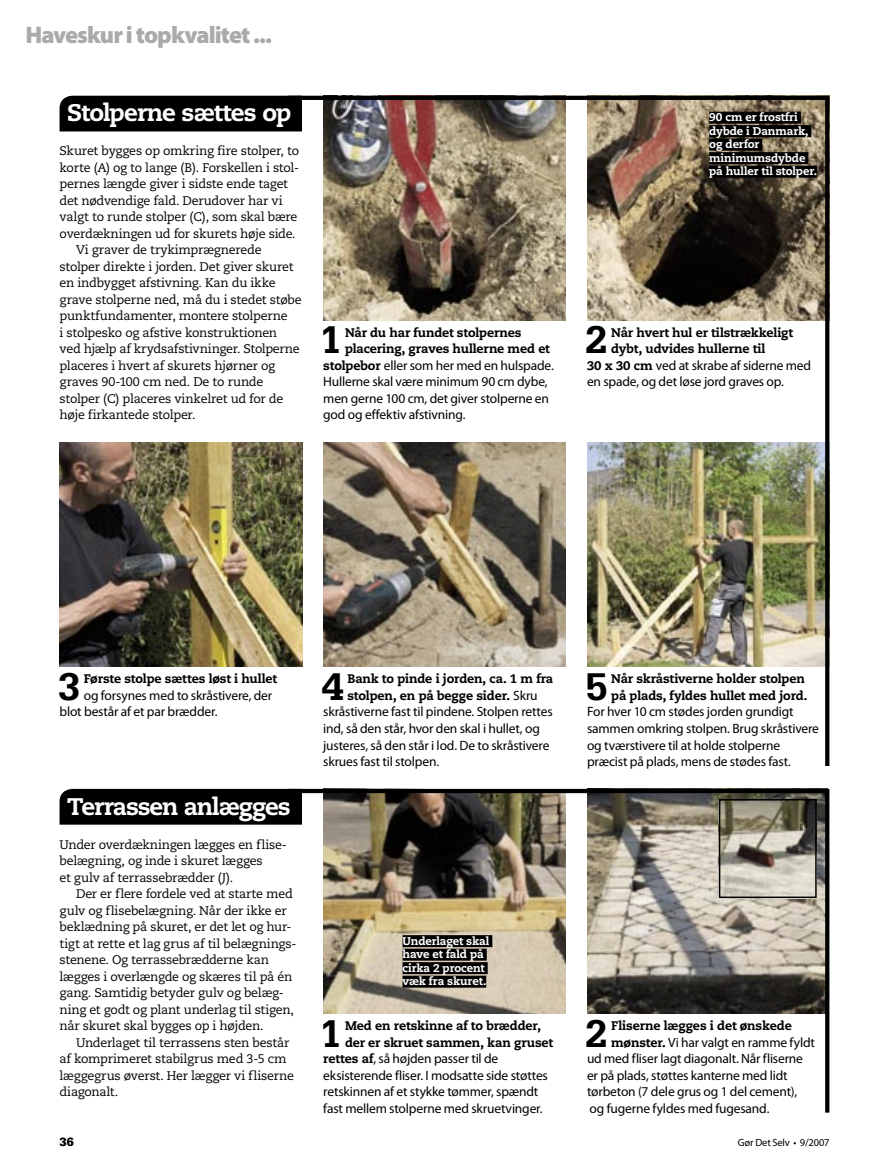
<style>
.page{position:relative;width:872px;height:1174px;background:#fff}
.page>*{position:absolute;margin:0;border:0;box-sizing:border-box;transform-origin:0 0}
.C_TRIN_BILLEDTEKST{font:700 40.8px "Serifa Std";color:#000}
.C_TRIN_Rubrik{font:800 24px "Caecilia LT Std";letter-spacing:-.045em;color:#fff}
.X_Omløbsrubrik{font:900 24px "Myriad Pro";letter-spacing:-.04em;color:#aaa}
.C_TRIN_BILLEDTEKST-2{font:13.5px/16.5px "Myriad Pro";letter-spacing:-.015em;color:#000}
.X_SIDETAL{font:900 12.75px "Serifa Std";color:#000}
.A_BRØD_med_indryk{font:12.45px/16.5px "Caecilia LT Std";letter-spacing:-.02em;color:#000}
.C_TRIN_BILLEDTEKST-3{font:800 12.45px/16.5px "Caecilia LT Std";letter-spacing:-.015em;color:#000}
.A_BRØD_uden_indryk{font:12.45px/16.5px "Caecilia LT Std";letter-spacing:-.02em;color:#000}
.C_TEKST_I_BILLEDE_NEG{font:800 11.25px/13.5px "Caecilia LT Std";letter-spacing:-.01em;color:#fff}
.X_BYLINE{font:10.5px "Myriad Pro";letter-spacing:-.015em;color:#000}
.s1{font-family:"Caecilia LT Std";font-weight:800;font-size:12.45px}
.s2{font-family:"Myriad Pro";font-weight:400;font-size:13.5px}
</style>
<div class="page">
<img style="left:60px;top:442px;width:223px;height:225px">
<div style="left:60px;top:96px;width:223px;height:35px;background:#000"></div>
<img style="left:283px;top:95px;width:547px;height:671px">
<div style="left:60px;top:789px;width:223px;height:35px;background:#000"></div>
<svg style="left:283px;top:788px;width:547px;height:325px"></svg>
<img style="left:722px;top:802px;width:91px;height:93px">
<div style="left:719px;top:799px;width:97px;height:99px;border:2px solid #000"></div>
<div style="left:709px;top:112px;width:92px;height:12px;background:#000"></div>
<div style="left:709px;top:125px;width:102px;height:12px;background:#000"></div>
<div style="left:709px;top:139px;width:53px;height:12px;background:#000"></div>
<div style="left:709px;top:152px;width:99px;height:12px;background:#000"></div>
<div style="left:709px;top:166px;width:108px;height:12px;background:#000"></div>
<div style="left:402px;top:935px;width:90px;height:12px;background:#000"></div>
<div style="left:402px;top:948px;width:85px;height:12px;background:#000"></div>
<div style="left:402px;top:962px;width:85px;height:12px;background:#000"></div>
<div style="left:402px;top:975px;width:84px;height:12px;background:#000"></div>
<p class="X_Omløbsrubrik" style="left:26px;top:22px;width:248px">Haveskur i topkvalitet ...</p>
<p class="C_TRIN_Rubrik" style="left:67px;top:98px;width:226px">Stolperne sættes op</p>
<p class="A_BRØD_uden_indryk" style="left:60px;top:143px;width:241px">Skuret bygges op omkring fire stolper, to korte (A) og to lange (B). Forskellen i stol&shy;pernes længde giver i sidste ende taget det nødvendige fald. Derudover har vi valgt to runde stolper (C), som skal bære overdækningen ud for skurets høje side.</p>
<p class="A_BRØD_med_indryk" style="left:60px;top:242px;width:244px;text-indent:16px">Vi graver de trykimprægnerede stolper direkte i jorden. Det giver skuret en indbygget afstivning. Kan du ikke grave stolperne ned, må du i stedet støbe punktfundamenter, montere stolperne<br>i stolpesko og afstive konstruktionen ved hjælp af krydsafstivninger. Stolperne placeres i hvert af skurets hjørner og graves 90-100 cm ned. De to runde stolper (C) placeres vinkelret ud for de høje firkantede stolper.</p>
<p class="C_TRIN_BILLEDTEKST" style="left:319px;top:316px;width:24px">1</p>
<p class="C_TRIN_BILLEDTEKST-3" style="left:345px;top:324px;width:206px">Når du har fundet stolpernes placering, graves hullerne med et</p>
<p class="C_TRIN_BILLEDTEKST-2" style="left:323px;top:357px;width:232px"><span class="s1">stolpebor</span> eller som her med en hulspade.<br>Hullerne skal være minimum 90 cm dybe, men gerne 100 cm, det giver stolperne en god og effektiv afstivning.</p>
<p class="C_TEKST_I_BILLEDE_NEG" style="left:709px;top:111px;width:109px">90 cm er frostfri dybde i Danmark, og derfor minimumsdybde på huller til stolper.</p>
<p class="C_TRIN_BILLEDTEKST" style="left:585px;top:316px;width:24px">2</p>
<p class="C_TRIN_BILLEDTEKST-3" style="left:611px;top:324px;width:183px">Når hvert hul er tilstrækkeligt dybt, udvides hullerne til</p>
<p class="C_TRIN_BILLEDTEKST-2" style="left:587px;top:357px;width:226px"><span class="s1">30 x 30 cm</span> ved at skrabe af siderne med en spade, og det løse jord graves op.</p>
<p class="C_TRIN_BILLEDTEKST" style="left:58px;top:662px;width:24px">3</p>
<p class="C_TRIN_BILLEDTEKST-3" style="left:84px;top:671px;width:195px">Første stolpe sættes løst i hullet</p>
<p class="C_TRIN_BILLEDTEKST-2" style="left:60px;top:687px;width:214px;text-indent:24px">og forsynes med to skråstivere, der blot består af et par brædder.</p>
<p class="C_TRIN_Rubrik" style="left:67px;top:791px;width:225px">Terrassen anlægges</p>
<p class="A_BRØD_uden_indryk" style="left:60px;top:836px;width:229px">Under overdækningen lægges en flise&shy;belægning, og inde i skuret lægges<br>et gulv af terrassebrædder (J).</p>
<p class="A_BRØD_med_indryk" style="left:60px;top:885px;width:238px;text-indent:16px">Der er flere fordele ved at starte med gulv og flisebelægning. Når der ikke er beklædning på skuret, er det let og hur&shy;tigt at rette et lag grus af til belægnings&shy;stenene. Og terrassebrædderne kan lægges i overlængde og skæres til på én gang. Samtidig betyder gulv og belæg&shy;ning et godt og plant underlag til stigen, når skuret skal bygges op i højden.</p>
<p class="A_BRØD_med_indryk" style="left:60px;top:1034px;width:236px;text-indent:16px">Underlaget til terrassens sten består af komprimeret stabilgrus med 3-5 cm læggegrus øverst. Her lægger vi fliserne diagonalt.</p>
<p class="C_TRIN_BILLEDTEKST" style="left:321px;top:662px;width:24px">4</p>
<p class="C_TRIN_BILLEDTEKST-3" style="left:347px;top:671px;width:207px">Bank to pinde i jorden, ca. 1 m fra stolpen, en på begge sider. <span class="s2">Skru</span></p>
<p class="C_TRIN_BILLEDTEKST-2" style="left:323px;top:704px;width:231px">skråstiverne fast til pindene. Stolpen rettes ind, så den står, hvor den skal i hullet, og justeres, så den står i lod. De to skråstivere skrues fast til stolpen.</p>
<p class="C_TEKST_I_BILLEDE_NEG" style="left:402px;top:934px;width:88px">Underlaget skal have et fald på cirka 2 procent væk fra skuret.</p>
<p class="C_TRIN_BILLEDTEKST" style="left:319px;top:1009px;width:24px">1</p>
<p class="C_TRIN_BILLEDTEKST-3" style="left:345px;top:1017px;width:210px">Med en retskinne af to brædder, der er skruet sammen, kan gruset</p>
<p class="C_TRIN_BILLEDTEKST-2" style="left:323px;top:1050px;width:226px"><span class="s1">rettes af</span>, så højden passer til de eksisterende fliser. I modsatte side støttes retskinnen af et stykke tømmer, spændt fast mellem stolperne med skruetvinger.</p>
<p class="C_TRIN_BILLEDTEKST" style="left:585px;top:662px;width:24px">5</p>
<p class="C_TRIN_BILLEDTEKST-3" style="left:611px;top:671px;width:198px">Når skråstiverne holder stolpen på plads, fyldes hullet med jord.</p>
<p class="C_TRIN_BILLEDTEKST-2" style="left:587px;top:704px;width:233px">For hver 10 cm stødes jorden grundigt sammen omkring stolpen. Brug skråstivere og tværstivere til at holde stolperne præcist på plads, mens de stødes fast.</p>
<p class="C_TRIN_BILLEDTEKST" style="left:585px;top:1009px;width:24px">2</p>
<p class="C_TRIN_BILLEDTEKST-3" style="left:611px;top:1017px;width:182px">Fliserne lægges i det ønskede</p>
<p class="C_TRIN_BILLEDTEKST-2" style="left:587px;top:1034px;width:229px;text-indent:24px"><span class="s1">mønster.</span> Vi har valgt en ramme fyldt ud med fliser lagt diagonalt. Når fliserne er på plads, støttes kanterne med lidt tørbeton (7 dele grus og 1 del cement), og fugerne fyldes med fugesand.</p>
<p class="X_SIDETAL" style="left:60px;top:1134px;width:16px">36</p>
<p class="X_BYLINE" style="left:738px;top:1136px;width:93px">Gør Det Selv • 9/2007</p>
</div>
